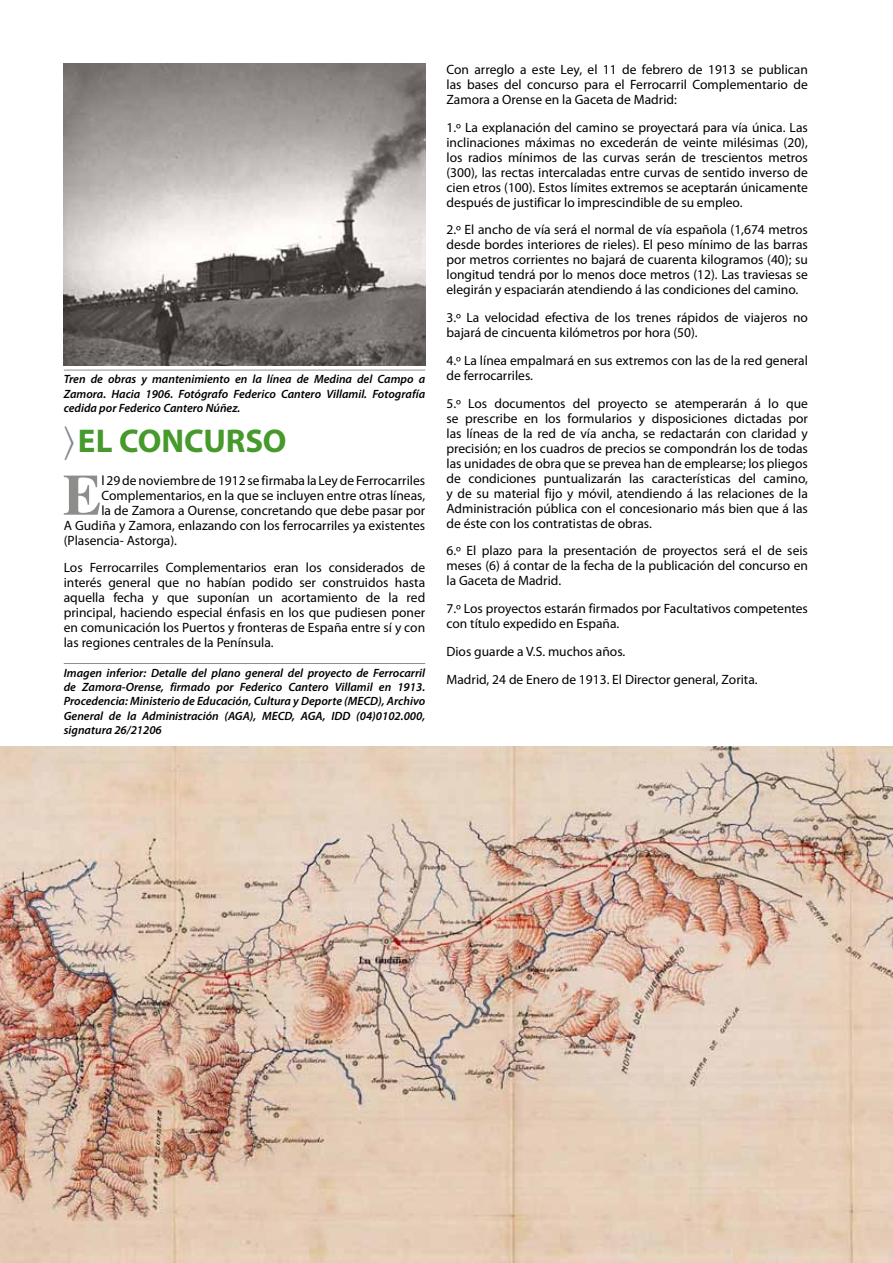
<style>
.page{position:relative;width:893px;height:1263px;background:#fff}
.page>*{position:absolute;margin:0;border:0;box-sizing:border-box;transform-origin:0 0}
.t1{font:700 57.9px "Times";color:#8e8d8a}
.t2{font:700 33px "Myriad Pro";letter-spacing:-.005em;color:#46992b}
.t3{font:13.5px/15px "Myriad Pro";color:#000;text-align:justify}
.t4{font:italic 600 12px/14.4px "Myriad Pro";color:#000;text-align:justify}
</style>
<div class="page">
<img style="left:0;top:746px;width:893px;height:517px">
<img style="left:64px;top:64px;width:361px;height:301px">
<hr style="left:64px;top:663px;width:361px;height:1px;background:#8e8d8a">
<hr style="left:64px;top:370px;width:361px;height:1px;background:#8e8d8a">
<p class="t4" style="left:64px;top:372px;width:363px">Tren de obras y mantenimiento en la línea de Medina del Campo a Zamora. Hacia 1906. Fotógrafo Federico Cantero Villamil. Fotografía cedida por Federico Cantero Núñez.</p>
<h2 class="t2" style="left:78px;top:419px;width:210px">EL CONCURSO</h2>
<h1 class="t1" style="left:63px;top:440px;width:40px">E</h1>
<p class="t3" style="left:101px;top:472px;width:325px">l 29 de noviembre de 1912 se firmaba la Ley de Ferrocarriles</p>
<p class="t3" style="left:101px;top:487px;width:325px">Complementarios, en la que se incluyen entre otras líneas,</p>
<p class="t3" style="left:101px;top:502px;width:325px">la de Zamora a Ourense, concretando que debe pasar por</p>
<p class="t3" style="left:64px;top:517px;width:363px">A Gudiña y Zamora, enlazando con los ferrocarriles ya existentes</p>
<p class="t3" style="left:64px;top:532px;width:115px">(Plasencia- Astorga).</p>
<p class="t3" style="left:64px;top:560px;width:363px">Los Ferrocarriles Complementarios eran los considerados de interés general que no habían podido ser construidos hasta aquella fecha y que suponían un acortamiento de la red principal, haciendo especial énfasis en los que pudiesen poner en comunicación los Puertos y fronteras de España entre sí y con las regiones centrales de la Península.</p>
<p class="t4" style="left:64px;top:665px;width:363px">Imagen inferior: Detalle del plano general del proyecto de Ferrocarril de Zamora-Orense, firmado por Federico Cantero Villamil en 1913.<br>Procedencia: Ministerio de Educación, Cultura y Deporte (MECD), Archivo General de la Administración (AGA), MECD, AGA, IDD (04)0102.000, signatura 26/21206</p>
<p class="t3" style="left:446px;top:62px;width:363px">Con arreglo a este Ley, el 11 de febrero de 1913 se publican las bases del concurso para el Ferrocarril Complementario de Zamora a Orense en la Gaceta de Madrid:</p>
<p class="t3" style="left:446px;top:119px;width:363px">1.º La explanación del camino se proyectará para vía única. Las inclinaciones máximas no excederán de veinte milésimas (20), los radios mínimos de las curvas serán de trescientos metros (300), las rectas intercaladas entre curvas de sentido inverso de cien etros (100). Estos límites extremos se aceptarán únicamente después de justificar lo imprescindible de su empleo.</p>
<p class="t3" style="left:446px;top:222px;width:363px">2.º El ancho de vía será el normal de vía española (1,674 metros desde bordes interiores de rieles). El peso mínimo de las barras por metros corrientes no bajará de cuarenta kilogramos (40); su longitud tendrá por lo menos doce metros (12). Las traviesas se elegirán y espaciarán atendiendo á las condiciones del camino.</p>
<p class="t3" style="left:446px;top:310px;width:363px">3.º La velocidad efectiva de los trenes rápidos de viajeros no bajará de cincuenta kilómetros por hora (50).</p>
<p class="t3" style="left:446px;top:353px;width:363px">4.º La línea empalmará en sus extremos con las de la red general de ferrocarriles.</p>
<p class="t3" style="left:446px;top:395px;width:363px">5.º Los documentos del proyecto se atemperarán á lo que se prescribe en los formularios y disposiciones dictadas por las líneas de la red de vía ancha, se redactarán con claridad y precisión; en los cuadros de precios se compondrán los de todas las unidades de obra que se prevea han de emplearse; los pliegos de condiciones puntualizarán las características del camino, y de su material fijo y móvil, atendiendo á las relaciones de la Administración pública con el concesionario más bien que á las de éste con los contratistas de obras.</p>
<p class="t3" style="left:446px;top:543px;width:363px">6.º El plazo para la presentación de proyectos será el de seis meses (6) á contar de la fecha de la publicación del concurso en la Gaceta de Madrid.</p>
<p class="t3" style="left:446px;top:601px;width:363px">7.º Los proyectos estarán firmados por Facultativos competentes con título expedido en España.</p>
<p class="t3" style="left:446px;top:637px;width:313px;line-height:27.8px">Dios guarde a V.S. muchos años.<br>Madrid, 24 de Enero de 1913. El Director general, Zorita.</p>
</div>
